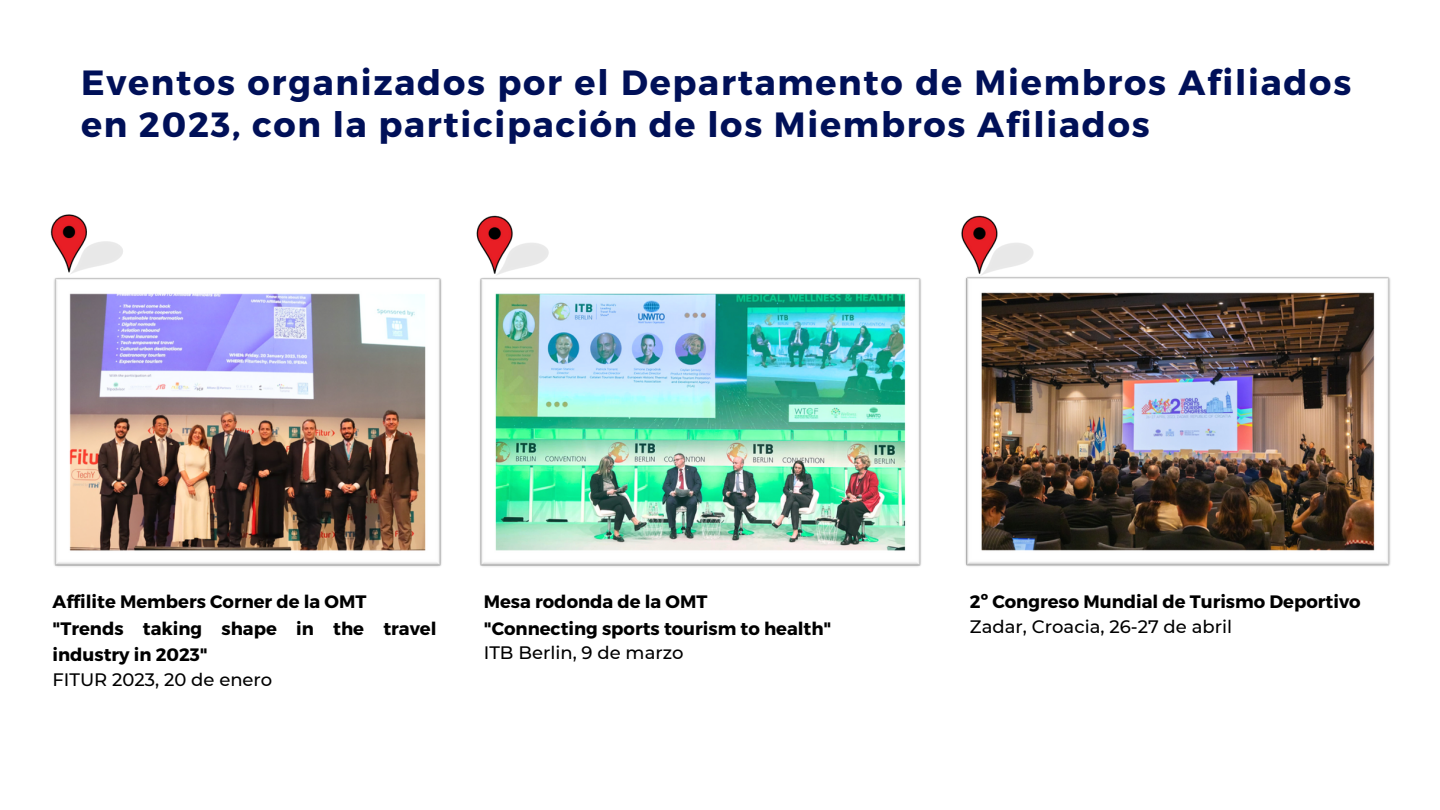
<style>
.page{position:relative;width:1440px;height:810px;background:#fff}
.page>*{position:absolute;margin:0;border:0;box-sizing:border-box;transform-origin:0 0}
.t1{font:700 35px/42px "Montserrat";letter-spacing:.05em;color:#001058}
.t2{font:700 18px/26.2px "Montserrat";color:#000}
.t3{font:500 18px "Montserrat";color:#000}
</style>
<div class="page">
<img style="left:50px;top:214px;width:1341px;height:353px">
<p class="t1" style="left:81px;top:59px;width:1272px">Eventos organizados por el Departamento de Miembros Afiliados en 2023, con la participación de los Miembros Afiliados</p>
<p class="t2" style="left:53px;top:588px;width:315px">Affilite Members Corner de la OMT</p>
<p class="t2" style="left:53px;top:614px;width:386px">"Trends taking shape in the travel industry in 2023"</p>
<p class="t3" style="left:53px;top:668px;width:221px">FITUR 2023, 20 de enero</p>
<p class="t2" style="left:484px;top:588px;width:225px">Mesa rodonda de la OMT</p>
<p class="t2" style="left:484px;top:614px;width:349px">"Connecting sports tourism to health"</p>
<p class="t3" style="left:484px;top:642px;width:201px">ITB Berlin, 9 de marzo</p>
<p class="t2" style="left:970px;top:588px;width:392px">2º Congreso Mundial de Turismo Deportivo</p>
<p class="t3" style="left:970px;top:616px;width:264px">Zadar, Croacia, 26-27 de abril</p>
</div>
